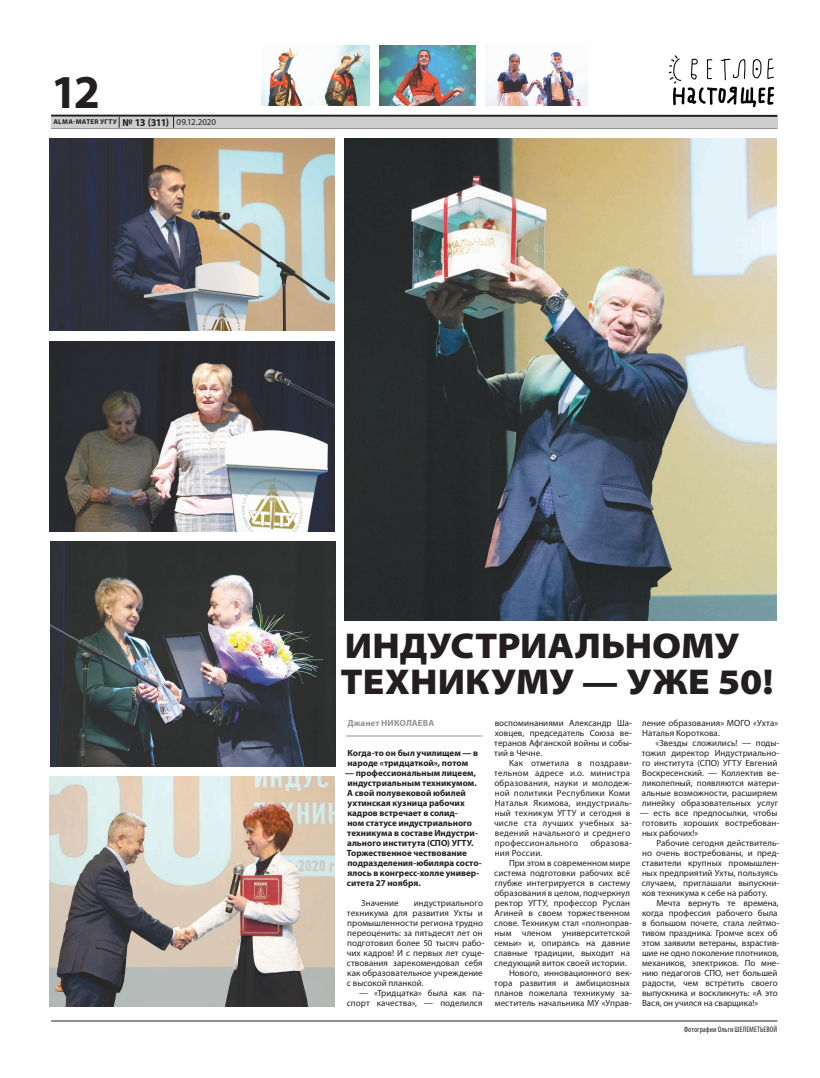
<style>
.page{position:relative;width:820px;height:1078px;background:#fff}
.page>*{position:absolute;margin:0;border:0;box-sizing:border-box;transform-origin:0 0}
.t1{font:700 47.4px "Myriad Pro";color:#231f20}
.t2{font:900 semi-expanded 36px/36px "Myriad Pro";color:#231f20}
.t3{font:9px/10px "Myriad Pro";letter-spacing:.005em;color:#231f20}
.t4{font:700 9px/10px "Myriad Pro";color:#231f20}
.t5{font:9px/10px "Myriad Pro";letter-spacing:.025em;color:#231f20}
.t6{font:700 9px "Myriad Pro";letter-spacing:.01em;color:#939598}
.t7{font:condensed 8px "Myriad Pro";letter-spacing:.01em;color:#231f20}
.t8{font:700 7px "Myriad Pro";letter-spacing:.04em;color:#231f20}
.s1{font-size:10.5px}
.s2{font-weight:400;font-size:9px}
</style>
<div class="page">
<hr style="left:51px;top:128px;width:726px;height:1px;background:#231f20">
<hr style="left:51px;top:115px;width:726px;height:2px;background:#231f20">
<div style="left:51px;top:117px;width:726px;height:11px;background:#cdced0"></div>
<svg style="left:173px;top:116px;width:1px;height:12px"></svg>
<hr style="left:51px;top:1020px;width:726px;height:1px;background:#231f20">
<img style="left:668px;top:55px;width:107px;height:53px">
<img style="left:50px;top:138px;width:284px;height:193px">
<img style="left:50px;top:776px;width:284px;height:229px">
<img style="left:50px;top:541px;width:285px;height:224px">
<img style="left:50px;top:341px;width:284px;height:190px">
<img style="left:345px;top:138px;width:430px;height:482px">
<img style="left:379px;top:45px;width:96px;height:60px">
<img style="left:485px;top:51px;width:102px;height:54px">
<img style="left:261px;top:45px;width:108px;height:60px">
<hr style="left:346px;top:735px;width:136px;height:1px;background:#939598">
<h1 class="t1" style="left:51px;top:61px;width:50px">12</h1>
<p class="t8" style="left:53px;top:117px;width:164px">ALMA-MATER УГТУ <span class="s1">№ 13 (311)</span> <span class="s2">09.12.2020</span></p>
<h2 class="t2" style="left:340px;top:628px;width:434px">ИНДУСТРИАЛЬНОМУ<br>ТЕХНИКУМУ — УЖЕ 50!</h2>
<p class="t6" style="left:347px;top:717px;width:88px">Джанет НИКОЛАЕВА</p>
<p class="t4" style="left:347px;top:747px;width:132px">Когда-то он был училищем — в народе «тридцаткой», потом</p>
<p class="t4" style="left:345px;top:767px;width:138px">— профессиональным лицеем, индустриальным техникумом.<br>А свой полувековой юбилей ухтинская кузница рабочих кадров встречает в солид-<br>ном статусе индустриального техникума в составе Индустри&shy;ального института (СПО) УГТУ.<br>Торжественное чествование подразделения-юбиляра состо&shy;ялось в конгресс-холле универ&shy;ситета 27 ноября.</p>
<p class="t3" style="left:361px;top:897px;width:39px">Значение</p>
<p class="t3" style="left:346px;top:897px;width:139px;text-indent:67px">индустриального техникума для развития Ухты и промышленности региона трудно переоценить: за пятьдесят лет он подготовил более 50 тысяч рабо&shy;чих кадров! И с первых лет суще&shy;ствования зарекомендовал себя как образовательное учреждение с высокой планкой.</p>
<p class="t3" style="left:347px;top:987px;width:139px;text-align:right">— «Тридцатка» была как па&shy;спорт качества», — поделился</p>
<p class="t3" style="left:494px;top:717px;width:139px;text-align:justify">воспоминаниями Александр Ша&shy;ховцев, председатель Союза ве&shy;теранов Афганской войны и собы&shy;тий в Чечне.</p>
<p class="t5" style="left:494px;top:757px;width:139px;text-indent:15px">Как отметила в поздрави&shy;тельном адресе и.о. министра образования, науки и молодеж&shy;ной политики Республики Коми<br>Наталья Якимова, индустриаль&shy;ный техникум УГТУ и сегодня в числе ста лучших учебных за&shy;ведений начального и среднего профессионального</p>
<p class="t5" style="left:590px;top:837px;width:43px">образова-</p>
<p class="t3" style="left:494px;top:847px;width:49px">ния России.</p>
<p class="t3" style="left:509px;top:857px;width:123px">При этом в современном мире</p>
<p class="t3" style="left:494px;top:867px;width:137px">система подготовки рабочих всё</p>
<p class="t3" style="left:494px;top:877px;width:137px">глубже интегрируется в систему</p>
<p class="t3" style="left:494px;top:887px;width:137px">образования в целом, подчеркнул</p>
<p class="t3" style="left:494px;top:897px;width:137px">ректор УГТУ, профессор Руслан</p>
<p class="t3" style="left:494px;top:907px;width:137px">Агиней в своем торжественном</p>
<p class="t3" style="left:494px;top:917px;width:139px">слове. Техникум стал «полноправ-</p>
<p class="t3" style="left:494px;top:927px;width:137px">ным членом университетской</p>
<p class="t3" style="left:494px;top:937px;width:137px">семьи» и, опираясь на давние</p>
<p class="t3" style="left:494px;top:947px;width:137px">славные традиции, выходит на</p>
<p class="t3" style="left:494px;top:957px;width:134px">следующий виток своей истории.</p>
<p class="t3" style="left:509px;top:967px;width:124px">Нового, инновационного век-</p>
<p class="t3" style="left:494px;top:977px;width:137px">тора развития и амбициозных</p>
<p class="t3" style="left:494px;top:987px;width:139px">планов пожелала техникуму за-</p>
<p class="t3" style="left:494px;top:997px;width:139px">меститель начальника МУ «Управ-</p>
<p class="t3" style="left:641px;top:717px;width:137px">ление образования» МОГО «Ухта»<br>Наталья Короткова.</p>
<p class="t3" style="left:641px;top:737px;width:139px;text-indent:14px">«Звезды сложились! — поды&shy;тожил директор Индустриально&shy;го института (СПО) УГТУ Евгений<br>Воскресенский. — Коллектив ве&shy;ликолепный, появляются матери&shy;альные возможности, расширяем линейку образовательных услуг</p>
<p class="t3" style="left:639px;top:807px;width:141px">— есть все предпосылки, чтобы готовить хороших востребован&shy;ных рабочих!»</p>
<p class="t3" style="left:641px;top:837px;width:139px;text-indent:15px">Рабочие сегодня действитель&shy;но очень востребованы, и пред&shy;ставители крупных промышлен&shy;ных предприятий Ухты, пользуясь случаем, приглашали выпускни&shy;ков техникума к себе на работу.</p>
<p class="t3" style="left:641px;top:897px;width:139px;text-indent:15px">Мечта вернуть те времена, когда профессия рабочего была в большом почете, стала лейтмо&shy;тивом праздника. Громче всех об этом заявили ветераны, взрастив&shy;шие не одно поколение плотников, механиков, электриков. По мне&shy;нию педагогов СПО, нет большей радости, чем встретить своего выпускника и воскликнуть: «А это<br>Вася, он учился на сварщика!»</p>
<p class="t7" style="left:683px;top:1024px;width:94px">Фотографии Ольги ШЕЛЕМЕТЬЕВОЙ</p>
</div>
